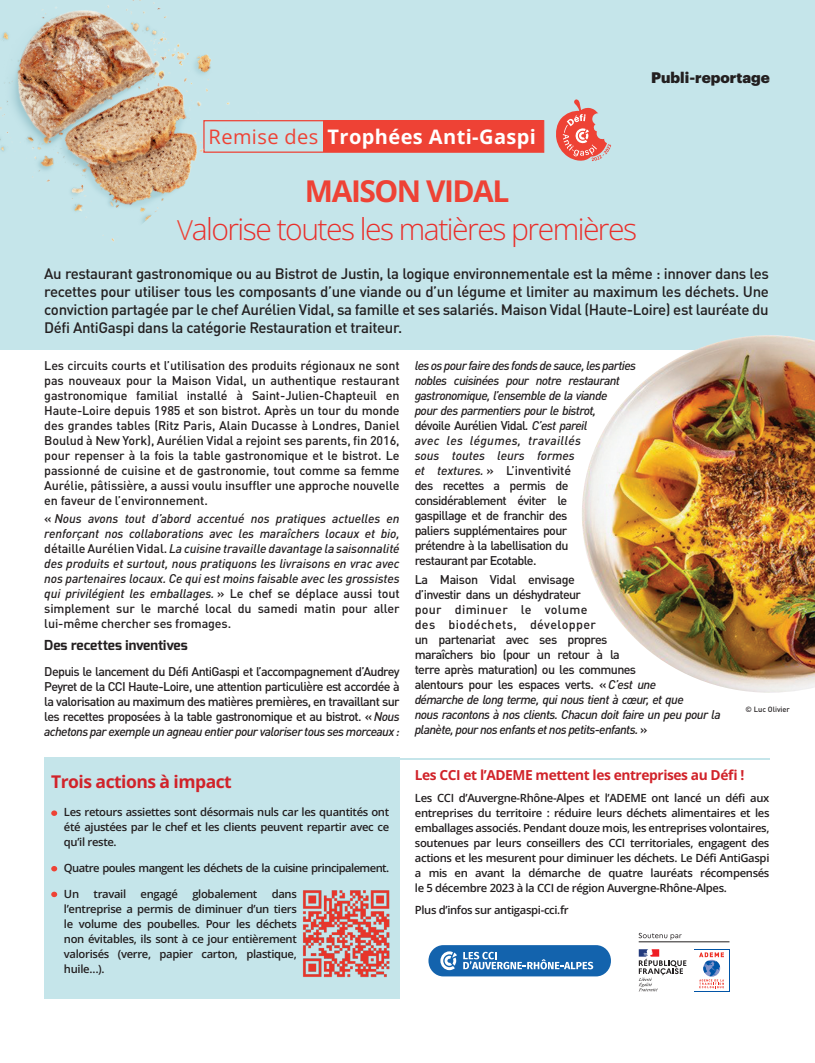
<style>
.page{position:relative;width:815px;height:1063px;background:#fff}
.page>*{position:absolute;margin:0;border:0;box-sizing:border-box;transform-origin:0 0}
.t1{font:300 30px "Open Sans";letter-spacing:-.05em;color:#e92f2b}
.t2{font:700 30px "Open Sans";letter-spacing:-.05em;color:#ee4235}
.t3{font:700 20px "Open Sans";letter-spacing:.02em;color:#fff}
.t4{font:700 17.5px "Open Sans";letter-spacing:-.03em;color:#d1232a}
.t5{font:500 15px/18px "DIN Pro";letter-spacing:-.025em;color:#231f20;text-align:justify}
.t6{font:900 15px "Graphik";color:#231f20}
.t7{font:700 13.75px "Open Sans";letter-spacing:-.03em;color:#d1232a}
.t8{font:700 13.75px "Exo";color:#231f20}
.t9{font:500 12.5px/15px "DIN Pro";letter-spacing:-.05em;color:#231f20;text-align:justify}
.t10{font:italic 500 12.5px/15px "DIN Pro";letter-spacing:-.05em;color:#231f20;text-align:justify}
.t11{font:600 11.25px/15px "Open Sans";letter-spacing:-.03em;color:#231f20;text-align:justify}
.t12{font:600 11.25px "Open Sans";letter-spacing:-.05em;color:#231f20}
.t13{font:500 7.5px "DIN Pro";color:#231f20}
.s1{font-weight:400;color:#ee4235}
.s2{font-size:27.5px;color:#ee4235}
.s3{font-style:normal}
.s4{font-style:italic}
</style>
<div class="page">
<div style="left:0;top:0;width:814px;height:350px;background:#c5e5ea"></div>
<div style="left:44px;top:757px;width:356px;height:241px;background:#c5e5ea"></div>
<img style="left:582px;top:335px;width:232px;height:357px">
<div style="left:203px;top:120px;width:341px;height:33px;border:1px solid #ee4235"></div>
<div style="left:324px;top:121px;width:218px;height:31px;background:#ee4235"></div>
<svg style="left:556px;top:99px;width:55px;height:62px"></svg>
<div style="left:428px;top:944px;width:182px;height:32px;background:#1363ad;border-radius:15px"></div>
<svg style="left:440px;top:951px;width:16px;height:18px"></svg>
<svg style="left:463px;top:951px;width:130px;height:17px"></svg>
<hr style="left:638px;top:941px;width:91px;height:1px;background:#231f20">
<svg style="left:638px;top:949px;width:48px;height:41px"></svg>
<svg style="left:699px;top:952px;width:24px;height:35px"></svg>
<svg style="left:638px;top:932px;width:43px;height:7px"></svg>
<img style="left:0;top:0;width:263px;height:242px">
<img style="left:303px;top:890px;width:87px;height:88px">
<svg style="left:51px;top:810px;width:6px;height:5px"></svg>
<svg style="left:51px;top:866px;width:6px;height:5px"></svg>
<svg style="left:51px;top:891px;width:6px;height:5px"></svg>
<hr style="left:399px;top:757px;width:370px;height:2px;background:#c5e5ea">
<p class="t6" style="left:650px;top:65px;width:120px">Publi-reportage</p>
<p class="t3" style="left:208px;top:123px;width:329px"><span class="s1">Remise des</span> Trophées Anti-Gaspi</p>
<p class="t2" style="left:305px;top:171px;width:206px">MAISON VIDAL</p>
<p class="t1" style="left:177px;top:208px;width:461px"><span class="s2">V</span>alorise toutes les matières premières</p>
<p class="t5" style="left:44px;top:263px;width:725px">Au restaurant gastronomique ou au Bistrot de Justin, la logique environnementale est la même : innover dans les recettes pour utiliser tous les composants d’une viande ou d’un légume et limiter au maximum les déchets. Une conviction partagée par le chef Aurélien Vidal, sa famille et ses salariés. Maison Vidal (Haute-Loire) est lauréate du Défi AntiGaspi dans la catégorie Restauration et traiteur.</p>
<p class="t9" style="left:44px;top:356px;width:357px">Les circuits courts et l’utilisation des produits régionaux ne sont pas nouveaux pour la Maison Vidal, un authentique restaurant gastronomique familial installé à Saint‑Julien‑Chapteuil en Haute‑Loire depuis 1985 et son bistrot. Après un tour du monde des grandes tables (Ritz Paris, Alain Ducasse à Londres, Daniel Boulud à New York), Aurélien Vidal a rejoint ses parents, fin 2016, pour repenser à la fois la table gastronomique et le bistrot. Le passionné de cuisine et de gastronomie, tout comme sa femme Aurélie, pâtissière, a aussi voulu insuffler une approche nouvelle en faveur de l’environnement.</p>
<p class="t10" style="left:44px;top:509px;width:357px"><span class="s3">«</span> Nous avons tout d’abord accentué nos pratiques actuelles en renforçant nos collaborations avec les maraîchers locaux et bio, <span class="s3">détaille Aurélien Vidal.</span> La cuisine travaille davantage la saisonnalité des produits et surtout, nous pratiquons les livraisons en vrac avec nos partenaires locaux. Ce qui est moins faisable avec les grossistes qui privilégient les emballages. <span class="s3">» Le chef se déplace aussi tout simplement sur le marché local du samedi matin pour aller lui‑même chercher ses fromages.</span></p>
<p class="t8" style="left:44px;top:635px;width:145px">Des recettes inventives</p>
<p class="t9" style="left:44px;top:662px;width:357px">Depuis le lancement du Défi AntiGaspi et l’accompagnement d’Audrey Peyret de la CCI Haute‑Loire, une attention particulière est accordée à la valorisation au maximum des matières premières, en travaillant sur les recettes proposées à la table gastronomique et au bistrot. « <span class="s4">Nous achetons par exemple un agneau entier pour valoriser tous ses morceaux :</span></p>
<p class="t10" style="left:414px;top:356px;width:223px;text-align:left">les os pour faire des fonds de sauce, les parties nobles cuisinées pour notre restaurant gastronomique, l’ensemble de la viande<br>pour des parmentiers pour le bistrot,<br><span class="s3">dévoile Aurélien Vidal</span>. C’est pareil<br>avec les légumes, travaillés<br>sous toutes leurs formes<br>et textures. <span class="s3">» L’inventivité<br>des recettes a permis de considérablement éviter le<br>gaspillage et de franchir des<br>paliers supplémentaires pour<br>prétendre à la labellisation du<br>restaurant par Ecotable.</span></p>
<p class="t9" style="left:414px;top:570px;width:307px;text-align:left">La Maison Vidal envisage<br>d’investir dans un déshydrateur<br>pour diminuer le volume<br>des biodéchets, développer<br>un partenariat avec ses propres<br>maraîchers bio (pour un retour à la<br>terre après maturation) ou les communes<br>alentours pour les espaces verts. « <span class="s4">C’est une<br>démarche de long terme, qui nous tient à cœur, et que<br>nous racontons à nos clients. Chacun doit faire un peu pour la planète, pour nos enfants et nos petits-enfants.</span> »</p>
<p class="t13" style="left:745px;top:703px;width:46px">© Luc Olivier</p>
<p class="t4" style="left:51px;top:768px;width:182px">Trois actions à impact</p>
<p class="t7" style="left:414px;top:765px;width:331px">Les CCI et l’ADEME mettent les entreprises au Défi !</p>
<p class="t11" style="left:414px;top:789px;width:356px">Les CCI d’Auvergne-Rhône-Alpes et l’ADEME ont lancé un défi aux entreprises du territoire : réduire leurs déchets alimentaires et les emballages associés. Pendant douze mois, les entreprises volontaires, soutenues par leurs conseillers des CCI territoriales, engagent des actions et les mesurent pour diminuer les déchets. Le Défi AntiGaspi a mis en avant la démarche de quatre lauréats récompensés le 5 décembre 2023 à la CCI de région Auvergne-Rhône-Alpes.</p>
<p class="t11" style="left:414px;top:902px;width:155px">Plus d’infos sur antigaspi-cci.fr</p>
<p class="t11" style="left:64px;top:804px;width:326px">Les retours assiettes sont désormais nuls car les quantités ont été ajustées par le chef et les clients peuvent repartir avec ce qu’il reste.</p>
<p class="t12" style="left:64px;top:860px;width:326px">Quatre poules mangent les déchets de la cuisine principalement.</p>
<p class="t11" style="left:64px;top:885px;width:17px">Un</p>
<p class="t11" style="left:93px;top:885px;width:34px">travail</p>
<p class="t11" style="left:140px;top:885px;width:39px">engagé</p>
<p class="t11" style="left:192px;top:885px;width:66px">globalement</p>
<p class="t11" style="left:64px;top:885px;width:234px;text-indent:207px">dans l’entreprise a permis de diminuer d’un tiers le volume des poubelles. Pour les déchets non évitables, ils sont à ce jour entièrement valorisés (verre, papier carton, plastique, huile…).</p>
</div>
